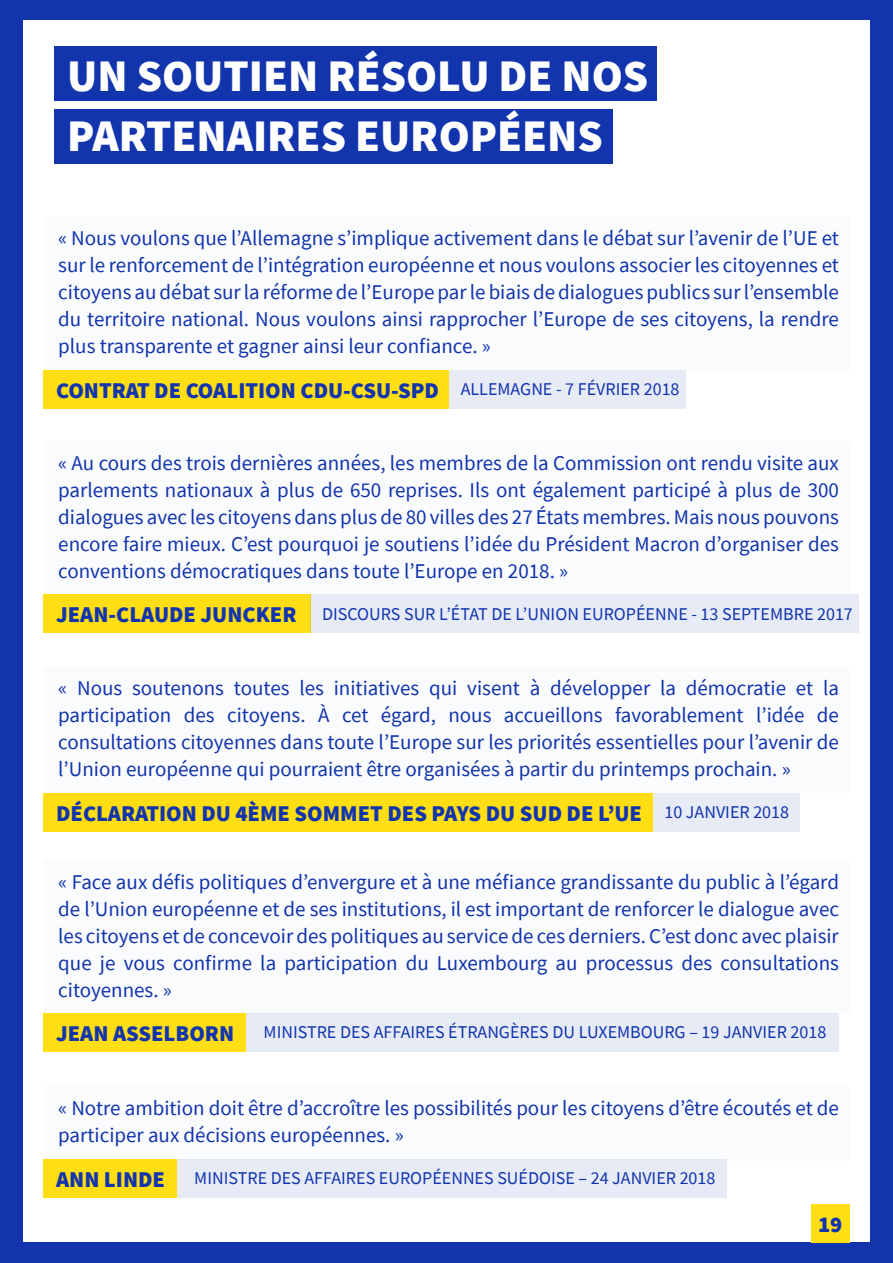
<style>
.page{position:relative;width:893px;height:1263px;background:#1234ad}
.page>*{position:absolute;margin:0;border:0;box-sizing:border-box;transform-origin:0 0}
.t1{font:900 45px "Source Sans Pro";color:#fff}
.t2{font:900 22.5px "Source Sans Pro";color:#1234ad}
.t3{font:21px/27px "Source Sans Pro";color:#1234ad;text-align:justify}
.t4{font:18px "Source Sans Pro";color:#1234ad}
</style>
<div class="page">
<div style="left:23px;top:21px;width:847px;height:1221px;background:#fff"></div>
<div style="left:54px;top:46px;width:603px;height:55px;background:#1234ad"></div>
<div style="left:54px;top:109px;width:558px;height:55px;background:#1234ad"></div>
<div style="left:43px;top:217px;width:807px;height:153px;background:#fafbfc"></div>
<div style="left:43px;top:370px;width:406px;height:38px;background:#ffde14"></div>
<div style="left:449px;top:370px;width:236px;height:38px;background:#e7ebf6"></div>
<div style="left:43px;top:441px;width:807px;height:154px;background:#fafbfc"></div>
<div style="left:43px;top:595px;width:267px;height:38px;background:#ffde14"></div>
<div style="left:310px;top:595px;width:549px;height:38px;background:#e7ebf6"></div>
<div style="left:43px;top:667px;width:807px;height:126px;background:#fafbfc"></div>
<div style="left:43px;top:793px;width:610px;height:38px;background:#ffde14"></div>
<div style="left:653px;top:793px;width:146px;height:38px;background:#e7ebf6"></div>
<div style="left:43px;top:860px;width:807px;height:154px;background:#fafbfc"></div>
<div style="left:43px;top:1014px;width:203px;height:38px;background:#ffde14"></div>
<div style="left:246px;top:1014px;width:593px;height:38px;background:#e7ebf6"></div>
<div style="left:43px;top:1086px;width:807px;height:75px;background:#fafbfc"></div>
<div style="left:43px;top:1160px;width:134px;height:38px;background:#ffde14"></div>
<div style="left:177px;top:1160px;width:549px;height:38px;background:#e7ebf6"></div>
<div style="left:811px;top:1204px;width:39px;height:38px;background:#ffde14"></div>
<p class="t1" style="left:67px;top:45px;width:582px">UN SOUTIEN RÉSOLU DE NOS</p>
<p class="t1" style="left:67px;top:105px;width:537px">PARTENAIRES EUROPÉENS</p>
<p class="t3" style="left:58px;top:224px;width:782px">« Nous voulons que l’Allemagne s’implique activement dans le débat sur l’avenir de l’UE et sur le renforcement de l’intégration européenne et nous voulons associer les citoyennes et citoyens au débat sur la réforme de l’Europe par le biais de dialogues publics sur l’ensemble du territoire national. Nous voulons ainsi rapprocher l’Europe de ses citoyens, la rendre plus transparente et gagner ainsi leur confiance. »</p>
<p class="t2" style="left:56px;top:374px;width:384px">CONTRAT DE COALITION CDU-CSU-SPD</p>
<p class="t4" style="left:461px;top:378px;width:220px">ALLEMAGNE - 7 FÉVRIER 2018</p>
<p class="t3" style="left:58px;top:449px;width:782px">« Au cours des trois dernières années, les membres de la Commission ont rendu visite aux parlements nationaux à plus de 650 reprises. Ils ont également participé à plus de 300 dialogues avec les citoyens dans plus de 80 villes des 27 États membres. Mais nous pouvons encore faire mieux. C’est pourquoi je soutiens l’idée du Président Macron d’organiser des conventions démocratiques dans toute l’Europe en 2018. »</p>
<p class="t2" style="left:56px;top:599px;width:242px">JEAN-CLAUDE JUNCKER</p>
<p class="t4" style="left:322px;top:602px;width:532px">DISCOURS SUR L’ÉTAT DE L’UNION EUROPÉENNE - 13 SEPTEMBRE 2017</p>
<p class="t3" style="left:58px;top:674px;width:782px">« Nous soutenons toutes les initiatives qui visent à développer la démocratie et la participation des citoyens. À cet égard, nous accueillons favorablement l’idée de consultations citoyennes dans toute l’Europe sur les priorités essentielles pour l’avenir de l’Union européenne qui pourraient être organisées à partir du printemps prochain. »</p>
<p class="t2" style="left:56px;top:797px;width:588px">DÉCLARATION DU 4ÈME SOMMET DES PAYS DU SUD DE L’UE</p>
<p class="t4" style="left:664px;top:801px;width:126px">10 JANVIER 2018</p>
<p class="t3" style="left:58px;top:868px;width:782px">« Face aux défis politiques d’envergure et à une méfiance grandissante du public à l’égard de l’Union européenne et de ses institutions, il est important de renforcer le dialogue avec les citoyens et de concevoir des politiques au service de ces derniers. C’est donc avec plaisir que je vous confirme la participation du Luxembourg au processus des consultations citoyennes. »</p>
<p class="t2" style="left:56px;top:1018px;width:180px">JEAN ASSELBORN</p>
<p class="t4" style="left:264px;top:1020px;width:564px">MINISTRE DES AFFAIRES ÉTRANGÈRES DU LUXEMBOURG – 19 JANVIER 2018</p>
<p class="t3" style="left:58px;top:1094px;width:782px">« Notre ambition doit être d’accroître les possibilités pour les citoyens d’être écoutés et de participer aux décisions européennes. »</p>
<p class="t2" style="left:56px;top:1164px;width:110px">ANN LINDE</p>
<p class="t4" style="left:194px;top:1166px;width:523px">MINISTRE DES AFFAIRES EUROPÉENNES SUÉDOISE – 24 JANVIER 2018</p>
<p class="t2" style="left:818px;top:1208px;width:26px">19</p>
</div>
